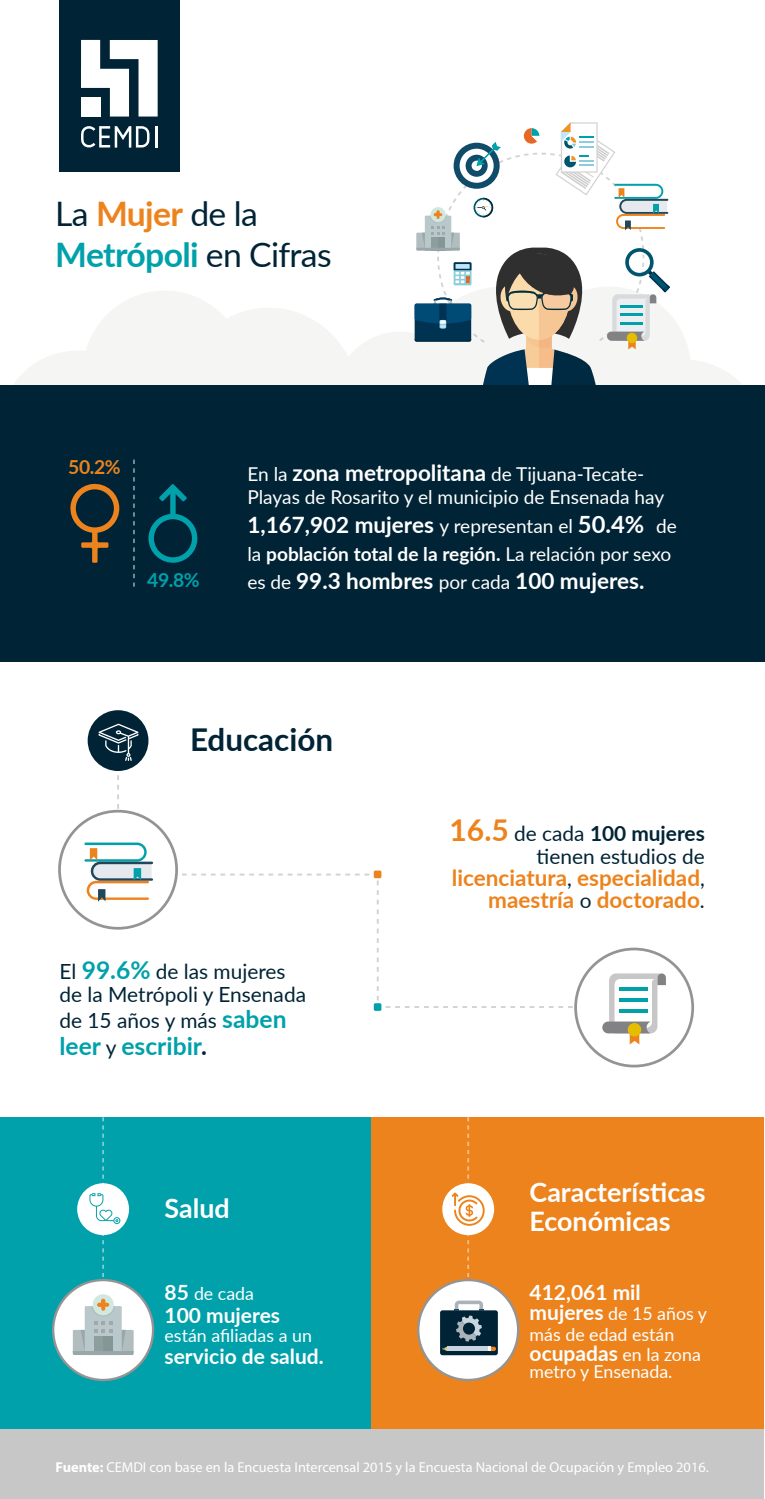
<style>
.page{position:relative;width:765px;height:1499px;background:#fff}
.page>*{position:absolute;margin:0;border:0;box-sizing:border-box;transform-origin:0 0}
.t1{font:33.75px/40.5px "Lato";color:#002436}
.t2{font:700 31.5px "Lato";color:#002436}
.t3{font:700 26.88px/29.9px "Lato";color:#fff}
.t4{font:700 24.62px "Lato";color:#00a1aa}
.t5{font:700 22.5px "Lato";color:#fff}
.t6{font:700 22.5px/22.2px "Lato";color:#ed831d;text-align:right}
.t7{font:700 21px "Lato";color:#fff}
.t8{font:20.88px/22.2px "Lato";color:#002436}
.t9{font:700 19.38px "Lato";color:#ed831d}
.t10{font:700 19.38px "Lato";color:#00a1aa}
.t11{font:19.12px/22.9px "Lato";color:#fff}
.t12{font:700 19.12px "Lato";color:#fff}
.t13{font:17.75px/20.5px "Lato";color:#fff}
.t14{font:14.38px "Myriad Pro";color:#fff}
.s1{font-weight:700;color:#ed831d}
.s2{font-weight:700;color:#00a1aa}
.s3{font-weight:700;font-size:22.5px}
.s4{font-weight:400;font-size:19.12px}
.s5{font-size:23.75px}
.s6{font-weight:400}
.s7{font-weight:700;font-size:30px;color:#ed831d}
.s8{font-weight:700}
.s9{font-weight:400;font-size:20.88px;color:#002436}
.s10{font-weight:700;font-size:24.62px;color:#00a1aa}
.s11{color:#002436}
.s12{font-weight:700;font-size:21px}
.s13{font-weight:400;font-size:17.75px}
</style>
<div class="page">
<div style="left:59px;top:0;width:121px;height:172px;background:#002436"></div>
<svg style="left:14px;top:291px;width:728px;height:94px;fill:#f5f5f4"></svg>
<div style="left:0;top:1429px;width:764px;height:70px;background:#c8c7c7"></div>
<svg style="left:415px;top:122px;width:255px;height:263px"></svg>
<div style="left:0;top:385px;width:765px;height:276px;background:#002436"></div>
<svg style="left:70px;top:483px;width:49px;height:80px"></svg>
<svg style="left:148px;top:484px;width:50px;height:79px"></svg>
<svg style="left:133px;top:460px;width:2px;height:127px"></svg>
<div style="left:0;top:1118px;width:375px;height:311px;background:#00a1aa"></div>
<div style="left:372px;top:1118px;width:392px;height:311px;background:#ed831d"></div>
<svg style="left:117px;top:737px;width:522px;height:271px"></svg>
<div style="left:374px;top:1003px;width:7px;height:8px;background:#00a1aa"></div>
<div style="left:374px;top:871px;width:7px;height:7px;background:#ed831d"></div>
<div style="left:88px;top:710px;width:60px;height:61px;background:#002436;border-radius:50%"></div>
<div style="left:60px;top:811px;width:117px;height:117px;background:#fff;border-radius:50%"></div>
<div style="left:58px;top:810px;width:120px;height:120px;border:3px solid #949494;border-radius:50%"></div>
<svg style="left:99px;top:724px;width:39px;height:37px"></svg>
<svg style="left:84px;top:843px;width:69px;height:59px"></svg>
<div style="left:576px;top:949px;width:117px;height:117px;background:#fff;border-radius:50%"></div>
<div style="left:574px;top:948px;width:120px;height:119px;border:3px solid #949494;border-radius:50%"></div>
<svg style="left:602px;top:973px;width:64px;height:71px"></svg>
<div style="left:628px;top:1023px;width:13px;height:13px;background:#e6bd00;border-radius:50%"></div>
<div style="left:53px;top:1280px;width:100px;height:100px;background:#fff;border-radius:50%"></div>
<div style="left:52px;top:1279px;width:102px;height:102px;border:2px solid #949494;border-radius:50%"></div>
<svg style="left:73px;top:1117px;width:61px;height:238px"></svg>
<div style="left:418px;top:1280px;width:100px;height:100px;background:#fff;border-radius:50%"></div>
<div style="left:417px;top:1279px;width:102px;height:102px;border:2px solid #949494;border-radius:50%"></div>
<div style="left:440px;top:1310px;width:58px;height:45px;background:#002436;border-radius:2px"></div>
<svg style="left:442px;top:1117px;width:54px;height:234px"></svg>
<svg style="left:81px;top:126px;width:69px;height:22px"></svg>
<hr style="left:155px;top:126px;width:3px;height:22px;background:#fff">
<svg style="left:81px;top:40px;width:77px;height:77px"></svg>
<h1 class="t1" style="left:55px;top:192px;width:278px">La <span class="s1">Mujer</span> de la<br><span class="s2">Metrópoli</span> en Cifras</h1>
<p class="t9" style="left:68px;top:453px;width:54px">50.2%</p>
<p class="t10" style="left:147px;top:565px;width:54px">49.8%</p>
<p class="t11" style="left:247px;top:462px;width:418px">En la <span class="s3">zona metropolitana</span> de Tijuana-Tecate-<br>Playas de Rosarito y el municipio de Ensenada hay</p>
<p class="t5" style="left:247px;top:508px;width:431px">1,167,902 mujeres <span class="s4">y representan el</span> <span class="s5">50.4%</span> <span class="s4">de</span></p>
<p class="t12" style="left:247px;top:540px;width:425px"><span class="s6">la</span> población total de la región. <span class="s6">La relación por sexo</span></p>
<p class="t5" style="left:247px;top:564px;width:399px"><span class="s4">es de</span> 99.3 hombres <span class="s4">por cada</span> 100 mujeres.</p>
<h2 class="t2" style="left:190px;top:716px;width:145px">Educación</h2>
<p class="t8" style="left:450px;top:822px;width:257px;text-align:right"><span class="s7">16.5</span> de cada <span class="s8">100 mujeres </span>tienen estudios de</p>
<p class="t6" style="left:452px;top:866px;width:254px">licenciatura<span class="s9">,</span> especialidad<span class="s9">, </span>maestría <span class="s9">o</span> doctorado<span class="s9">.</span></p>
<p class="t8" style="left:60px;top:960px;width:248px">El <span class="s10">99.6%</span> de las mujeres de la Metrópoli y Ensenada</p>
<p class="t8" style="left:60px;top:1009px;width:229px">de 15 años y más <span class="s10">saben</span></p>
<p class="t4" style="left:60px;top:1028px;width:149px">leer <span class="s9">y</span> escribir<span class="s11">.</span></p>
<p class="t3" style="left:165px;top:1192px;width:67px">Salud</p>
<p class="t13" style="left:165px;top:1282px;width:91px"><span class="s12">85</span> de cada</p>
<p class="t7" style="left:165px;top:1299px;width:117px">100 mujeres</p>
<p class="t13" style="left:165px;top:1324px;width:149px">están afiliadas a un</p>
<p class="t7" style="left:165px;top:1341px;width:161px">servicio de salud.</p>
<p class="t3" style="left:530px;top:1176px;width:178px">Características<br>Económicas</p>
<p class="t7" style="left:530px;top:1277px;width:113px">412,061 mil</p>
<p class="t13" style="left:530px;top:1303px;width:179px"><span class="s12">mujeres</span> de 15 años y más de edad están</p>
<p class="t7" style="left:530px;top:1338px;width:173px">ocupadas <span class="s13">en la zona</span></p>
<p class="t13" style="left:530px;top:1360px;width:144px">metro y Ensenada.</p>
<p class="t14" style="left:56px;top:1458px;width:655px"><span class="s8">Fuente:</span> CEMDI con base en la Encuesta Intercensal 2015 y la Encuesta Nacional de Ocupación y Empleo 2016.</p>
</div>
